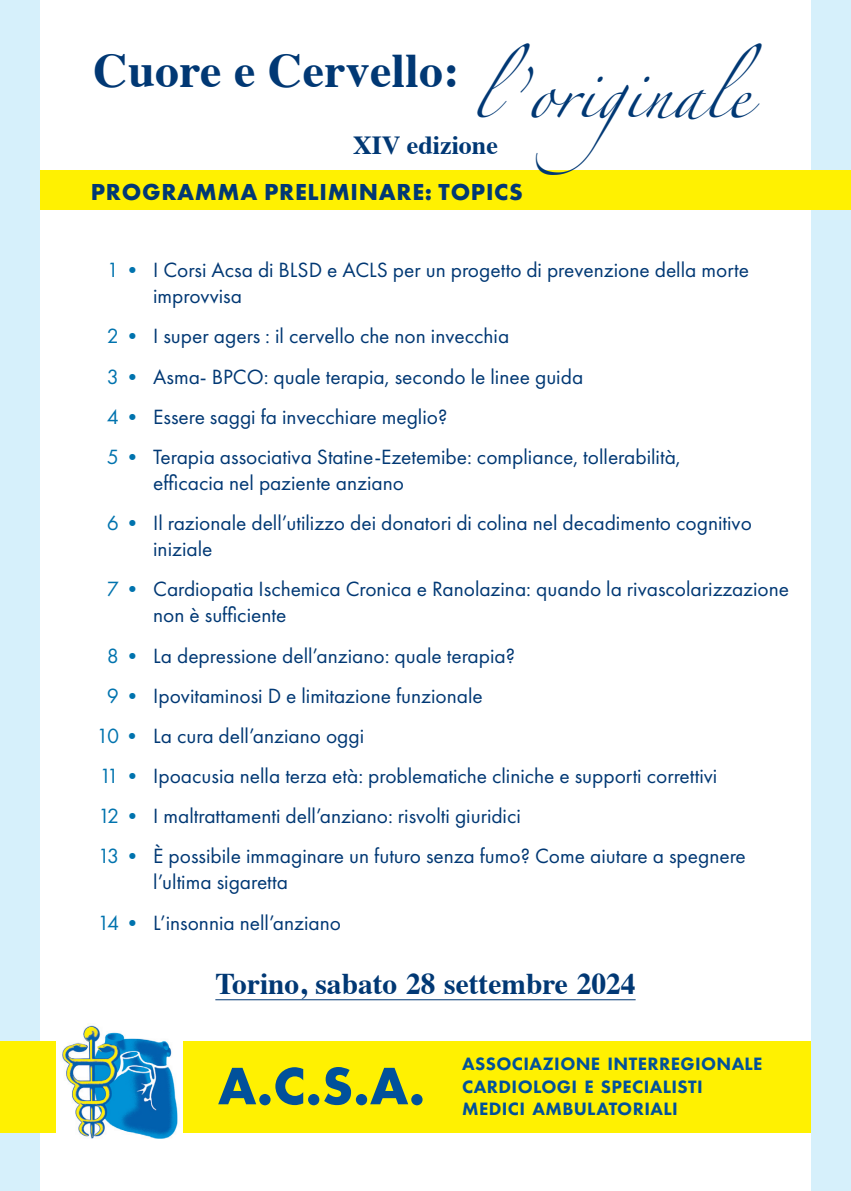
<style>
.page{position:relative;width:851px;height:1191px;background:#fff}
.page>*{position:absolute;margin:0;border:0;box-sizing:border-box;transform-origin:0 0}
.t1{font:700 54.6px "Futura PT";color:#01519b}
.t2{font:700 48px "Times";letter-spacing:.005em;color:#013874}
.t3{font:44px "Zapfino";letter-spacing:.005em;color:#013874}
.t4{font:700 30px "Times";color:#013874}
.t5{font:700 26px "Times";color:#013874}
.t6{font:700 24px "Futura PT";letter-spacing:.03em;color:#013874}
.t7{font:21.4px/40.2px "Futura PT";color:#013874}
.t8{font:800 18.6px/22.2px "Futura PT";letter-spacing:.02em;color:#01519b}
.s1{color:#0073ae}
.s2{font-family:"Times";color:#0073ae}
</style>
<div class="page">
<div style="left:811px;top:0;width:39px;height:803px;background:#d6f0fb"></div>
<div style="left:0;top:170px;width:850px;height:40px;background:#fff101"></div>
<div style="left:0;top:0;width:40px;height:1191px;background:#d6f0fb"></div>
<div style="left:0;top:1041px;width:850px;height:92px;background:#fff101"></div>
<img style="left:56px;top:1025px;width:126px;height:114px">
<hr style="left:215px;top:999px;width:420px;height:1px;background:#013874">
<div style="left:811px;top:562px;width:39px;height:629px;background:#d6f0fb"></div>
<h2 class="t2" style="left:93px;top:25px;width:367px">Cuore e Cervello:</h2>
<h3 class="t3" style="left:472px;top:76px;width:291px">l’originale</h3>
<p class="t5" style="left:353px;top:120px;width:146px">XIV edizione</p>
<p class="t6" style="left:91px;top:176px;width:433px">PROGRAMMA PRELIMINARE: TOPICS</p>
<p class="t7" style="left:153px;top:257px;width:597px;line-height:26px;text-indent:-46px"><span class="s1">1</span> <span class="s2">•</span> I Corsi Acsa di BLSD e ACLS per un progetto di prevenzione della morte improvvisa</p>
<p class="t7" style="left:107px;top:316px;width:575px"><span class="s1">2</span> <span class="s2">•</span> I super agers : il cervello che non invecchia<br><span class="s1">3</span> <span class="s2">•</span> Asma- BPCO: quale terapia, secondo le linee guida<br><span class="s1">4</span> <span class="s2">•</span> Essere saggi fa invecchiare meglio?<br><span class="s1">5</span> <span class="s2">•</span> Terapia associativa Statine-Ezetemibe: compliance, tollerabilità,</p>
<p class="t7" style="left:107px;top:462px;width:646px;text-indent:46px">efficacia nel paziente anziano<br><span class="s1">6</span> <span class="s2">•</span> Il razionale dell’utilizzo dei donatori di colina nel decadimento cognitivo</p>
<p class="t7" style="left:107px;top:529px;width:683px;text-indent:46px">iniziale<br><span class="s1">7</span> <span class="s2">•</span> Cardiopatia Ischemica Cronica e Ranolazina: quando la rivascolarizzazione</p>
<p class="t7" style="left:153px;top:595px;width:135px">non è sufficiente</p>
<p class="t7" style="left:107px;top:635px;width:409px"><span class="s1">8</span> <span class="s2">•</span> La depressione dell’anziano: quale terapia?</p>
<p class="t7" style="left:107px;top:675px;width:377px"><span class="s1">9</span> <span class="s2">•</span> Ipovitaminosi D e limitazione funzionale</p>
<p class="t7" style="left:96px;top:715px;width:269px"><span class="s1">10</span> <span class="s2">•</span> La cura dell’anziano oggi</p>
<p class="t7" style="left:100px;top:755px;width:619px"><span class="s1">11</span> <span class="s2">•</span> Ipoacusia nella terza età: problematiche cliniche e supporti correttivi</p>
<p class="t7" style="left:98px;top:796px;width:424px"><span class="s1">12</span> <span class="s2">•</span> I maltrattamenti dell’anziano: risvolti giuridici</p>
<p class="t7" style="left:98px;top:836px;width:649px"><span class="s1">13</span> <span class="s2">•</span> È possibile immaginare un futuro senza fumo? Come aiutare a spegnere</p>
<p class="t7" style="left:97px;top:862px;width:245px;text-align:center">l’ultima sigaretta<br><span class="s1">14</span> <span class="s2">•</span> L’insonnia nell’anziano</p>
<h3 class="t4" style="left:215px;top:955px;width:422px">Torino, sabato 28 settembre 2024</h3>
<h1 class="t1" style="left:218px;top:1050px;width:209px">A.C.S.A.</h1>
<p class="t8" style="left:462px;top:1052px;width:302px">ASSOCIAZIONE INTERREGIONALE<br>CARDIOLOGI E SPECIALISTI<br>MEDICI AMBULATORIALI</p>
</div>
